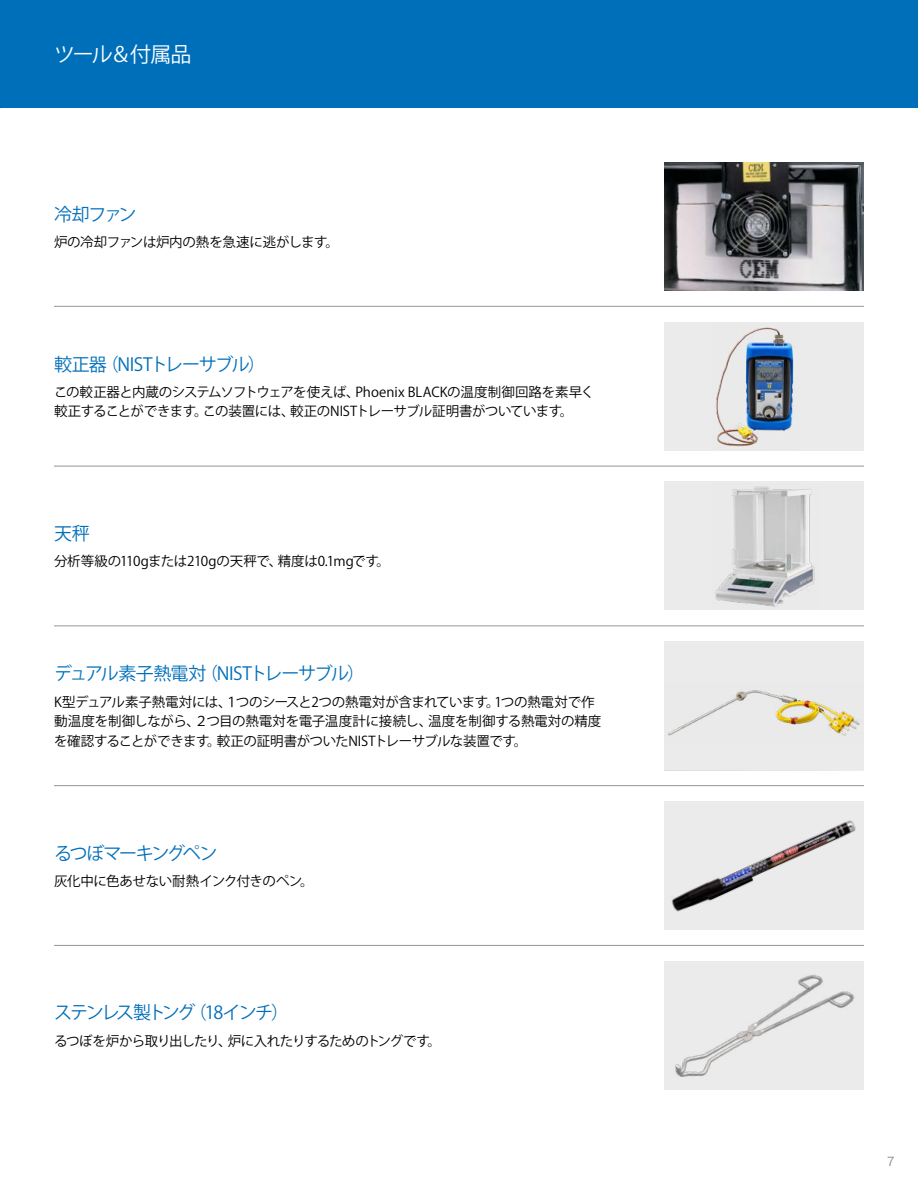
<style>
.page{position:relative;width:918px;height:1188px;background:#fff}
.page>*{position:absolute;margin:0;border:0;box-sizing:border-box;transform-origin:0 0}
.Page_Header__blue_ba{font:21px "Koz Go Pro";letter-spacing:-.07em;color:#fff}
.Subject_Subhead__blu{font:18px "Koz Go Pro";letter-spacing:-.05em;color:#006fba}
.Subject_Subhead__blu-2{font:18px "Koz Go Pro";letter-spacing:-.11em;color:#006fba}
.Subject_Subhead__blu-3{font:18px "Koz Go Pro";letter-spacing:-.055em;color:#006fba}
.Subject_Subhead__blu-4{font:18px "Koz Go Pro";letter-spacing:-.115em;color:#006fba}
.Subject_Subhead__blu-5{font:18px "Koz Go Pro";letter-spacing:-.08em;color:#006fba}
.Paragraph_Copy{font:13.5px/19.5px "Koz Go Pro";letter-spacing:-.025em;color:#000}
.Paragraph_Copy-2{font:13.5px "Koz Go Pro";letter-spacing:-.05em;color:#000}
.t1{font:13.5px "ITC Franklin Gothic Std";color:#939598}
</style>
<div class="page">
<div style="left:665px;top:801px;width:199px;height:129px;background:#ebebec"></div>
<img style="left:671px;top:820px;width:185px;height:92px">
<img style="left:665px;top:961px;width:199px;height:129px">
<div style="left:665px;top:322px;width:199px;height:129px;background:#ebebec"></div>
<img style="left:716px;top:327px;width:78px;height:120px">
<div style="left:0;top:0;width:918px;height:108px;background:#006fba"></div>
<div style="left:665px;top:641px;width:199px;height:129px;background:#ebebec"></div>
<img style="left:667px;top:690px;width:193px;height:46px">
<img style="left:665px;top:162px;width:199px;height:129px">
<div style="left:665px;top:482px;width:199px;height:128px;background:#ebebec"></div>
<img style="left:715px;top:486px;width:100px;height:121px">
<hr style="left:54px;top:306px;width:810px;height:1px;background:#939598">
<hr style="left:54px;top:466px;width:810px;height:1px;background:#939598">
<hr style="left:54px;top:785px;width:810px;height:1px;background:#939598">
<hr style="left:54px;top:945px;width:810px;height:1px;background:#939598">
<hr style="left:54px;top:626px;width:810px;height:1px;background:#939598">
<p class="Page_Header__blue_ba" style="left:54px;top:41px;width:139px">ツール＆付属品</p>
<p class="Subject_Subhead__blu-5" style="left:54px;top:202px;width:84px">冷却ファン</p>
<p class="Paragraph_Copy" style="left:54px;top:232px;width:286px">炉の冷却ファンは炉内の熱を急速に逃がします。</p>
<p class="Subject_Subhead__blu-3" style="left:54px;top:352px;width:213px">較正器（NISTトレーサブル）</p>
<p class="Paragraph_Copy" style="left:54px;top:382px;width:542px">この較正器と内蔵のシステムソフトウェアを使えば、Phoenix BLACKの温度制御回路を素早く較正することができます。この装置には、較正のNISTトレーサブル証明書がついています。</p>
<p class="Subject_Subhead__blu-5" style="left:54px;top:522px;width:37px">天秤</p>
<p class="Paragraph_Copy" style="left:54px;top:552px;width:338px">分析等級の110gまたは210gの天秤で、精度は0.1mgです。</p>
<p class="Subject_Subhead__blu" style="left:54px;top:662px;width:313px">デュアル素子熱電対（NISTトレーサブル）</p>
<p class="Paragraph_Copy" style="left:54px;top:692px;width:549px">K型デュアル素子熱電対には、１つのシースと2つの熱電対が含まれています。1つの熱電対で作動温度を制御しながら、２つ目の熱電対を電子温度計に接続し、温度を制御する熱電対の精度を確認することができます。較正の証明書がついたNISTトレーサブルな装置です。</p>
<p class="Subject_Subhead__blu-4" style="left:54px;top:841px;width:165px">るつぼマーキングペン</p>
<p class="Paragraph_Copy" style="left:54px;top:872px;width:261px">灰化中に色あせない耐熱インク付きのペン。</p>
<p class="Subject_Subhead__blu-2" style="left:54px;top:1001px;width:237px">ステンレス製トング（18インチ）</p>
<p class="Paragraph_Copy-2" style="left:54px;top:1032px;width:389px">るつぼを炉から取り出したり、炉に入れたりするためのトングです。</p>
<p class="t1" style="left:887px;top:1153px;width:10px">7</p>
</div>
